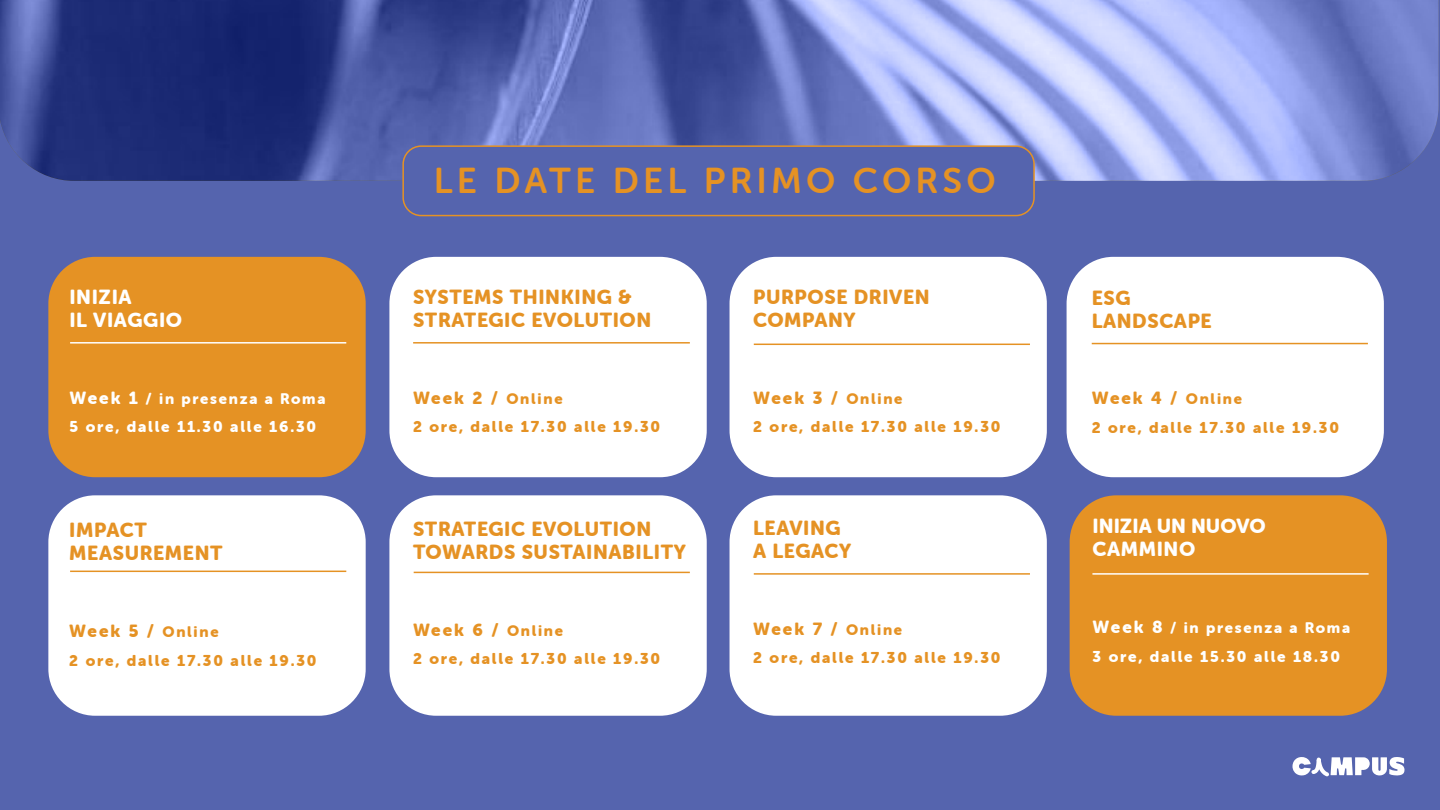
<style>
.page{position:relative;width:1440px;height:810px;background:#5564ae}
.page>*{position:absolute;margin:0;border:0;box-sizing:border-box;transform-origin:0 0}
.t1{font:36px "Museo Sans Rounded 700";letter-spacing:.115em;color:#e59224}
.t2{font:19.95px/23.1px "Museo Sans Rounded 900";letter-spacing:.03em;color:#e59224}
.t3{font:19.95px/23.1px "Museo Sans Rounded 900";color:#fff}
.t4{font:19.95px/23.1px "Museo Sans Rounded 900";letter-spacing:.03em;color:#fff}
.t5{font:17.25px "Museo Sans Rounded 900";letter-spacing:.115em;color:#e59224}
.t6{font:15.45px "Museo Sans Rounded 900";letter-spacing:.115em;color:#e59224}
.t7{font:15.45px "Museo Sans Rounded 900";letter-spacing:.115em;color:#fff}
.t8{font:15px "Museo Sans Rounded 900";letter-spacing:.115em;color:#fff}
.s1{font-size:17.25px}
.s2{font-size:15px}
</style>
<div class="page">
<svg style="left:0;top:0;width:1438px;height:181px"></svg>
<svg style="left:1292px;top:757px;width:112px;height:20px"></svg>
<div style="left:403px;top:146px;width:631px;height:70px;background:#5564ae;border-radius:18px"></div>
<div style="left:402px;top:145px;width:633px;height:71px;border:2px solid #e59224;border-radius:18px"></div>
<div style="left:48px;top:257px;width:318px;height:220px;background:#e59224;border-radius:47px"></div>
<hr style="left:70px;top:342px;width:276px;height:2px;background:#fff">
<div style="left:389px;top:257px;width:318px;height:220px;background:#fff;border-radius:47px"></div>
<hr style="left:413px;top:342px;width:277px;height:2px;background:#e59224">
<div style="left:389px;top:495px;width:318px;height:221px;background:#fff;border-radius:47px"></div>
<hr style="left:414px;top:572px;width:276px;height:1px;background:#e59224">
<div style="left:729px;top:257px;width:318px;height:220px;background:#fff;border-radius:47px"></div>
<hr style="left:754px;top:344px;width:276px;height:1px;background:#e59224">
<div style="left:729px;top:495px;width:318px;height:221px;background:#fff;border-radius:47px"></div>
<hr style="left:754px;top:573px;width:276px;height:2px;background:#e59224">
<div style="left:1069px;top:495px;width:318px;height:221px;background:#e59224;border-radius:47px"></div>
<hr style="left:1092px;top:573px;width:276px;height:2px;background:#fff">
<div style="left:48px;top:495px;width:318px;height:221px;background:#fff;border-radius:47px"></div>
<hr style="left:70px;top:571px;width:276px;height:1px;background:#e59224">
<div style="left:1066px;top:257px;width:318px;height:220px;background:#fff;border-radius:47px"></div>
<hr style="left:1092px;top:343px;width:276px;height:1px;background:#e59224">
<p class="t4" style="left:69px;top:285px;width:114px">INIZIA<br>IL VIAGGIO</p>
<p class="t8" style="left:69px;top:390px;width:258px"><span class="s1">Week 1</span> / in presenza a Roma</p>
<p class="t7" style="left:69px;top:418px;width:248px">5 ore, dalle 11.30 alle 16.30</p>
<p class="t2" style="left:69px;top:519px;width:155px">IMPACT<br>MEASUREMENT</p>
<p class="t5" style="left:69px;top:622px;width:151px">Week 5 / <span class="s2">Online</span></p>
<p class="t6" style="left:69px;top:651px;width:249px">2 ore, dalle 17.30 alle 19.30</p>
<h1 class="t1" style="left:434px;top:161px;width:563px">LE DATE DEL PRIMO CORSO</h1>
<p class="t2" style="left:413px;top:285px;width:240px">SYSTEMS THINKING &amp;<br>STRATEGIC EVOLUTION</p>
<p class="t5" style="left:413px;top:388px;width:151px">Week 2 / <span class="s2">Online</span></p>
<p class="t6" style="left:413px;top:418px;width:249px">2 ore, dalle 17.30 alle 19.30</p>
<p class="t2" style="left:413px;top:517px;width:274px">STRATEGIC EVOLUTION<br>TOWARDS SUSTAINABILITY</p>
<p class="t5" style="left:413px;top:620px;width:152px">Week 6 / <span class="s2">Online</span></p>
<p class="t6" style="left:413px;top:650px;width:249px">2 ore, dalle 17.30 alle 19.30</p>
<p class="t2" style="left:753px;top:285px;width:178px">PURPOSE DRIVEN<br>COMPANY</p>
<p class="t5" style="left:753px;top:388px;width:151px">Week 3 / <span class="s2">Online</span></p>
<p class="t6" style="left:753px;top:418px;width:249px">2 ore, dalle 17.30 alle 19.30</p>
<p class="t2" style="left:753px;top:517px;width:100px">LEAVING<br>A LEGACY</p>
<p class="t5" style="left:753px;top:619px;width:150px">Week 7 / <span class="s2">Online</span></p>
<p class="t6" style="left:753px;top:649px;width:249px">2 ore, dalle 17.30 alle 19.30</p>
<p class="t2" style="left:1092px;top:287px;width:122px">ESG<br>LANDSCAPE</p>
<p class="t5" style="left:1092px;top:389px;width:152px">Week 4 / <span class="s2">Online</span></p>
<p class="t6" style="left:1092px;top:419px;width:249px">2 ore, dalle 17.30 alle 19.30</p>
<p class="t3" style="left:1092px;top:515px;width:175px">INIZIA UN NUOVO<br>CAMMINO</p>
<p class="t8" style="left:1092px;top:620px;width:259px"><span class="s1">Week 8</span> / in presenza a Roma</p>
<p class="t7" style="left:1092px;top:647px;width:249px">3 ore, dalle 15.30 alle 18.30</p>
</div>
